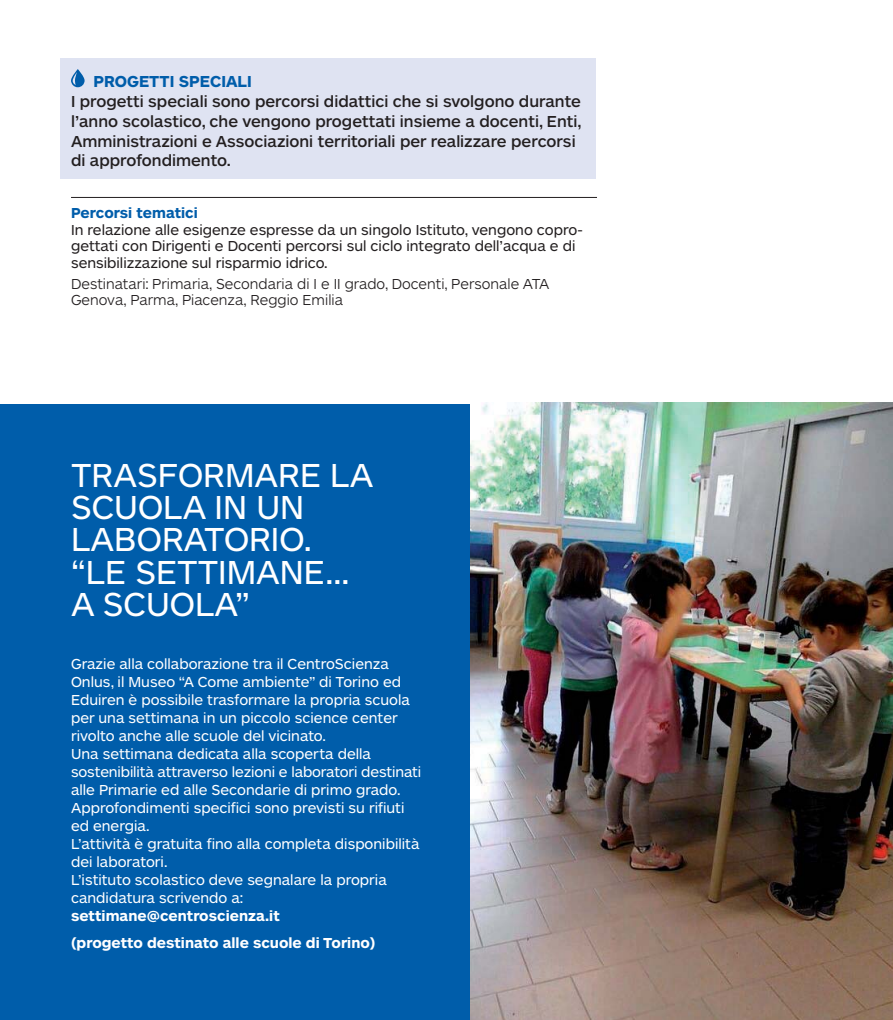
<style>
.page{position:relative;width:893px;height:1020px;background:#fff}
.page>*{position:absolute;margin:0;border:0;box-sizing:border-box;transform-origin:0 0}
.t1{font:34.5px/32.2px "ARS Maquette";color:#fff}
.t2{font:500 16.5px/19.8px "ARS Maquette";color:#231f20}
.t3{font:700 16.5px "ARS Maquette";color:#005daa}
.t4{font:15px/18px "ARS Maquette";color:#fff}
.t5{font:15px/16.5px "ARS Maquette";color:#231f20}
.t6{font:300 15px/16.5px "ARS Maquette";color:#231f20}
.t7{font:700 15px/27px "ARS Maquette";color:#fff}
.t8{font:700 15px "ARS Maquette";color:#005daa}
</style>
<div class="page">
<div style="left:60px;top:58px;width:536px;height:121px;background:#dfe3f2"></div>
<div style="left:0;top:405px;width:892px;height:615px;background:#005daa"></div>
<svg style="left:71px;top:69px;width:14px;height:18px"></svg>
<hr style="left:71px;top:197px;width:526px;height:1px;background:#231f20">
<img style="left:470px;top:403px;width:422px;height:617px">
<p class="t3" style="left:93px;top:75px;width:160px">PROGETTI SPECIALI</p>
<p class="t2" style="left:71px;top:93px;width:512px">I progetti speciali sono percorsi didattici che si svolgono durante l’anno scolastico, che vengono progettati insieme a docenti, Enti, Amministrazioni e Associazioni territoriali per realizzare percorsi di approfondimento.</p>
<p class="t8" style="left:71px;top:207px;width:128px">Percorsi tematici</p>
<p class="t5" style="left:71px;top:222px;width:513px">In relazione alle esigenze espresse da un singolo Istituto, vengono copro&shy;gettati con Dirigenti e Docenti percorsi sul ciclo integrato dell’acqua e di sensibilizzazione sul risparmio idrico.</p>
<p class="t6" style="left:71px;top:276px;width:480px">Destinatari: Primaria, Secondaria di I e II grado, Docenti, Personale ATA<br>Genova, Parma, Piacenza, Reggio Emilia</p>
<h1 class="t1" style="left:71px;top:461px;width:304px">TRASFORMARE LA<br>SCUOLA IN UN<br>LABORATORIO. “LE SETTIMANE...<br>A SCUOLA”</h1>
<p class="t4" style="left:71px;top:656px;width:352px">Grazie alla collaborazione tra il CentroScienza Onlus, il Museo “A Come ambiente” di Torino ed Eduiren è possibile trasformare la propria scuola per una settimana in un piccolo science center rivolto anche alle scuole del vicinato.<br>Una settimana dedicata alla scoperta della sostenibilità attraverso lezioni e laboratori destinati alle Primarie ed alle Secondarie di primo grado.<br>Approfondimenti specifici sono previsti su rifiuti ed energia.<br>L’attività è gratuita fino alla completa disponibilità dei laboratori.<br>L’istituto scolastico deve segnalare la propria candidatura scrivendo a:</p>
<p class="t7" style="left:71px;top:903px;width:306px">settimane@centroscienza.it<br>(progetto destinato alle scuole di Torino)</p>
</div>
